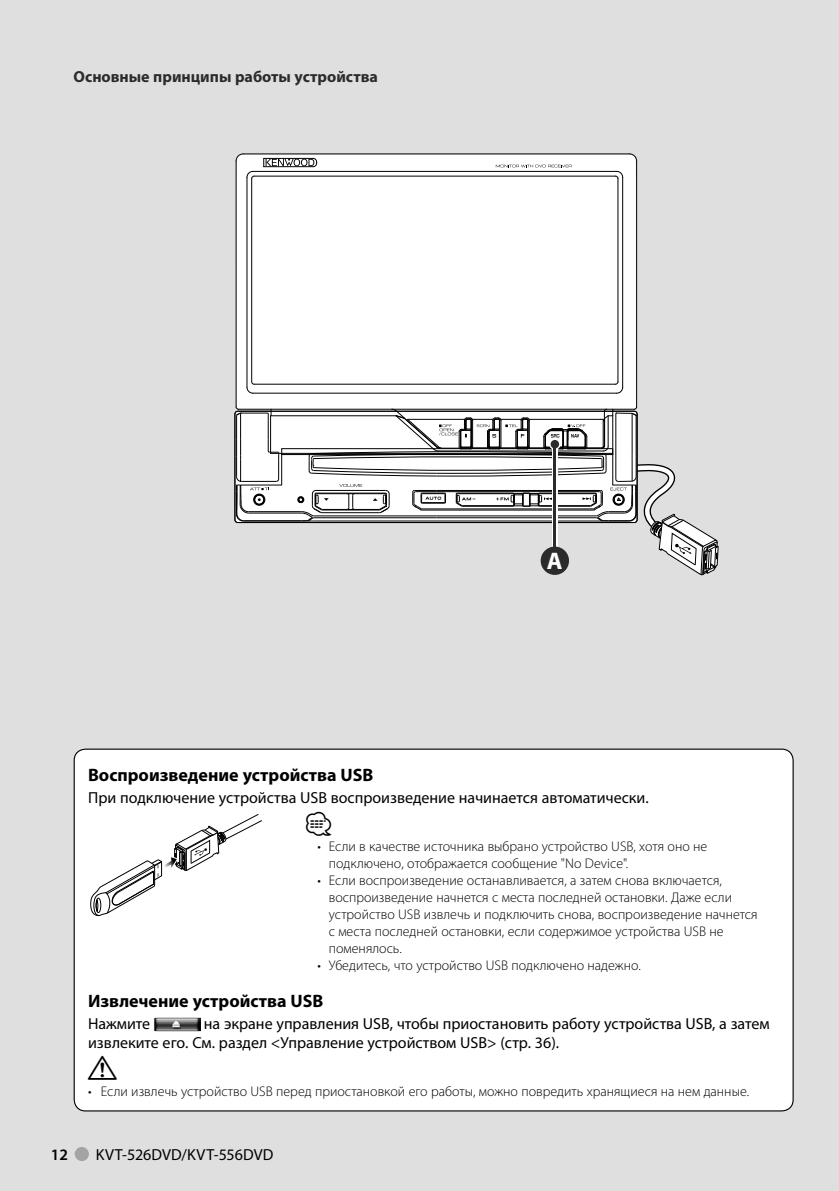
<style>
.page{position:relative;width:839px;height:1191px;background:#dfdfdf}
.page>*{position:absolute;margin:0;border:0;box-sizing:border-box;transform-origin:0 0}
.t1{font:24px "Car Symble";color:#000}
.t2{font:700 24px "Myriad Pro";color:#fff}
.t3{font:700 18px "Myriad Pro";color:#000}
.t4{font:16px/19px "Myriad Pro";color:#000}
.t5{font:700 16px "Myriad Pro";color:#2b2b2b}
.t6{font:600 16px "Myriad Pro";color:#000}
.t7{font:300 14px/17px "Myriad Pro";color:#000}
</style>
<div class="page">
<div style="left:75px;top:1147px;width:14px;height:14px;background:#a4a4a4;border-radius:50%"></div>
<div style="left:74px;top:748px;width:720px;height:363px;background:#fff"></div>
<div style="left:237px;top:155px;width:399px;height:113px;background:#fff;border-radius:5px"></div>
<div style="left:236px;top:174px;width:401px;height:235px;background:#fff;border-radius:3px"></div>
<hr style="left:243px;top:153px;width:386px;height:1px;background:#000">
<hr style="left:254px;top:176px;width:362px;height:1px;background:#000">
<hr style="left:618px;top:178px;width:1px;height:204px;background:#000">
<hr style="left:254px;top:384px;width:362px;height:1px;background:#000">
<hr style="left:636px;top:161px;width:1px;height:246px;background:#000">
<hr style="left:236px;top:161px;width:1px;height:246px;background:#000">
<hr style="left:253px;top:171px;width:364px;height:1px;background:#000">
<hr style="left:622px;top:177px;width:1px;height:210px;background:#000">
<hr style="left:253px;top:393px;width:364px;height:1px;background:#000">
<svg style="left:629px;top:153px;width:8px;height:9px"></svg>
<svg style="left:235px;top:153px;width:9px;height:9px"></svg>
<svg style="left:615px;top:171px;width:8px;height:8px"></svg>
<svg style="left:247px;top:171px;width:7px;height:223px"></svg>
<svg style="left:615px;top:381px;width:8px;height:13px"></svg>
<svg style="left:263px;top:158px;width:54px;height:9px"></svg>
<svg style="left:496px;top:165px;width:76px;height:2px"></svg>
<svg style="left:235px;top:406px;width:484px;height:170px"></svg>
<div style="left:552px;top:446px;width:5px;height:101px;background:#fff"></div>
<svg style="left:549px;top:438px;width:11px;height:12px"></svg>
<div style="left:551px;top:440px;width:8px;height:8px;background:#2b2b2b;border-radius:50%"></div>
<hr style="left:553px;top:446px;width:3px;height:100px;background:#2b2b2b">
<div style="left:541px;top:546px;width:28px;height:29px;background:#2b2b2b;border-radius:50%"></div>
<p class="t5" style="left:74px;top:71px;width:306px">Основные принципы работы устройства</p>
<h1 class="t2" style="left:547px;top:552px;width:17px">А</h1>
<p class="t3" style="left:88px;top:768px;width:287px">Воспроизведение устройства USB</p>
<p class="t4" style="left:88px;top:789px;width:562px">При подключение устройства USB воспроизведение начинается автоматически.</p>
<h1 class="t1" style="left:306px;top:811px;width:27px">⁄</h1>
<p class="t7" style="left:329px;top:838px;width:380px;text-indent:-11px">• Если в качестве источника выбрано устройство USB, хотя оно не подключено, отображается сообщение "No Device".</p>
<p class="t7" style="left:329px;top:872px;width:430px;text-indent:-11px">• Если воспроизведение останавливается, а затем снова включается, воспроизведение начнется с места последней остановки. Даже если устройство USB извлечь и подключить снова, воспроизведение начнется с места последней остановки, если содержимое устройства USB не поменялось.</p>
<p class="t7" style="left:317px;top:957px;width:325px">• Убедитесь, что устройство USB подключено надежно.</p>
<p class="t3" style="left:88px;top:994px;width:237px">Извлечение устройства USB</p>
<p class="t4" style="left:88px;top:1015px;width:64px">Нажмите</p>
<p class="t4" style="left:88px;top:1015px;width:683px;text-indent:116px">на экране управления USB, чтобы приостановить работу устройства USB, а затем извлеките его. См. раздел &lt;Управление устройством USB&gt; (стр. 36).</p>
<h1 class="t1" style="left:88px;top:1054px;width:30px">¤</h1>
<p class="t7" style="left:88px;top:1083px;width:663px">• Если извлечь устройство USB перед приостановкой его работы, можно повредить хранящиеся на нем данные.</p>
<p class="t6" style="left:51px;top:1148px;width:19px">12</p>
<p class="t4" style="left:96px;top:1146px;width:179px">KVT-526DVD/KVT-556DVD</p>
</div>
